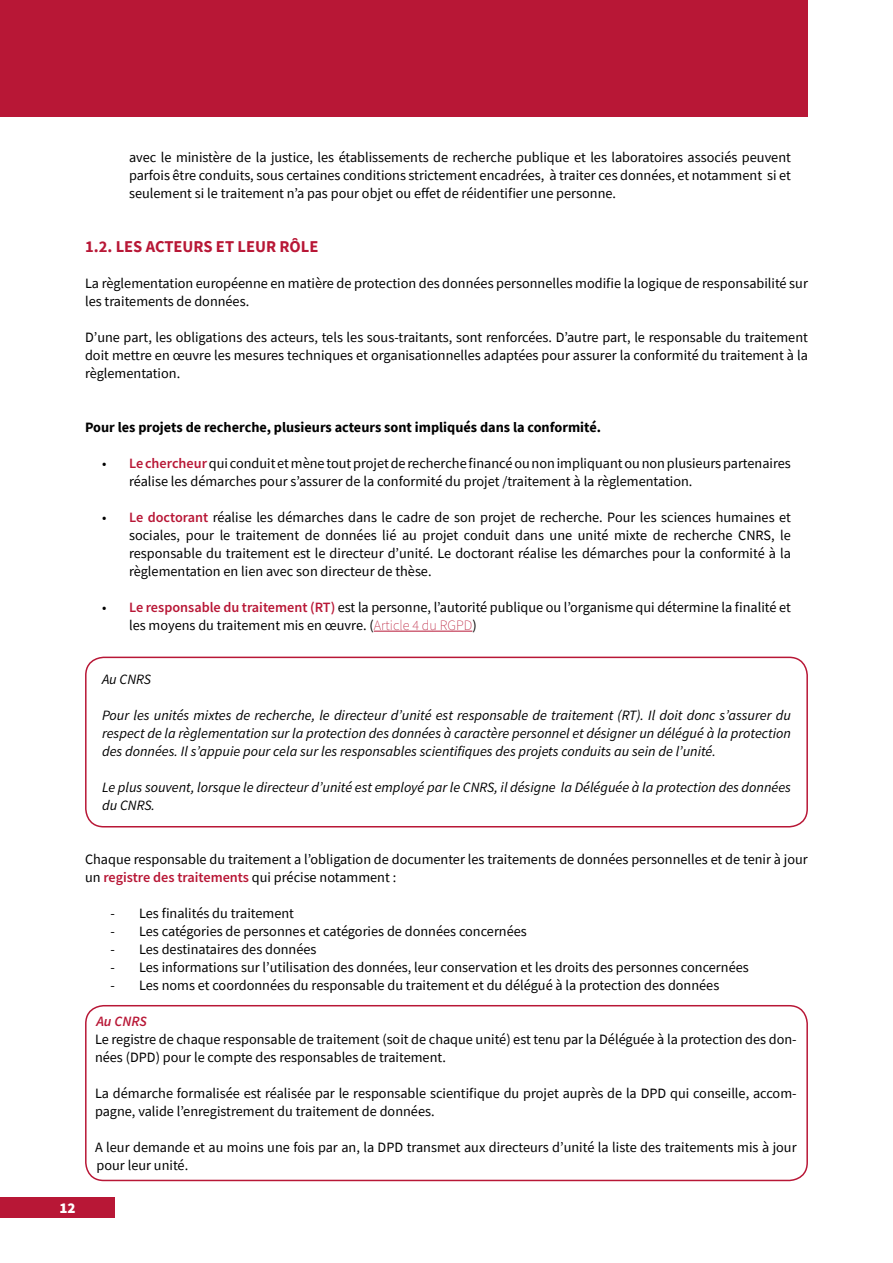
<style>
.page{position:relative;width:893px;height:1263px;background:#fff}
.page>*{position:absolute;margin:0;border:0;box-sizing:border-box;transform-origin:0 0}
.t1{font:700 16.5px "Source Sans Pro";color:#b81736}
.t2{font:900 15px "Source Sans Pro";color:#fff}
.t3{font:14.25px/18px "Source Sans Pro";color:#000}
.t4{font:italic 14.25px/18px "Source Sans Pro";color:#000;text-align:justify}
.t5{font:700 14.25px "Source Sans Pro";color:#000}
.t6{font:italic 600 14.25px "Source Sans Pro";letter-spacing:-.005em;color:#b81736}
.s1{font-weight:600;color:#b81736}
.s2{font-weight:200;color:#b81736}
</style>
<div class="page">
<div style="left:0;top:1197px;width:115px;height:21px;background:#b81736"></div>
<div style="left:0;top:0;width:808px;height:117px;background:#b81736"></div>
<hr style="left:374px;top:631px;width:98px;height:1px;background:#b81736">
<div style="left:85px;top:657px;width:723px;height:170px;border:2px solid #b81736;border-radius:18px"></div>
<div style="left:85px;top:1005px;width:723px;height:176px;border:2px solid #b81736;border-radius:18px"></div>
<p class="t3" style="left:129px;top:148px;width:663px;text-align:justify">avec le ministère de la justice, les établissements de recherche publique et les laboratoires associés peuvent parfois être conduits, sous certaines conditions strictement encadrées, à traiter ces données, et notamment si et seulement si le traitement n’a pas pour objet ou effet de réidentifier une personne.</p>
<p class="t1" style="left:85px;top:235px;width:235px">1.2. LES ACTEURS ET LEUR RÔLE</p>
<p class="t3" style="left:85px;top:274px;width:724px">La règlementation européenne en matière de protection des données personnelles modifie la logique de responsabilité sur les traitements de données.</p>
<p class="t3" style="left:85px;top:328px;width:724px;text-align:justify">D’une part, les obligations des acteurs, tels les sous-traitants, sont renforcées. D’autre part, le responsable du traitement doit mettre en œuvre les mesures techniques et organisationnelles adaptées pour assurer la conformité du traitement à la règlementation.</p>
<p class="t5" style="left:85px;top:418px;width:517px">Pour les projets de recherche, plusieurs acteurs sont impliqués dans la conformité.</p>
<p class="t3" style="left:129px;top:454px;width:663px;text-indent:-27px">• <span class="s1">Le chercheur</span> qui conduit et mène tout projet de recherche financé ou non impliquant ou non plusieurs partenaires réalise les démarches pour s’assurer de la conformité du projet /traitement à la règlementation.</p>
<p class="t3" style="left:129px;top:508px;width:663px;text-align:justify;text-indent:-27px">• <span class="s1">Le doctorant</span> réalise les démarches dans le cadre de son projet de recherche. Pour les sciences humaines et sociales, pour le traitement de données lié au projet conduit dans une unité mixte de recherche CNRS, le responsable du traitement est le directeur d’unité. Le doctorant réalise les démarches pour la conformité à la règlementation en lien avec son directeur de thèse.</p>
<p class="t3" style="left:129px;top:598px;width:663px;text-indent:-27px">• <span class="s1">Le responsable du traitement (RT)</span> est la personne, l’autorité publique ou l’organisme qui détermine la finalité et les moyens du traitement mis en œuvre. (<span class="s2">Article 4 du RGPD</span>)</p>
<p class="t4" style="left:102px;top:670px;width:51px">Au CNRS</p>
<p class="t4" style="left:102px;top:706px;width:690px">Pour les unités mixtes de recherche, le directeur d’unité est responsable de traitement (RT). Il doit donc s’assurer du respect de la règlementation sur la protection des données à caractère personnel et désigner un délégué à la protection des données. Il s’appuie pour cela sur les responsables scientifiques des projets conduits au sein de l’unité.</p>
<p class="t4" style="left:102px;top:778px;width:690px">Le plus souvent, lorsque le directeur d’unité est employé par le CNRS, il désigne la Déléguée à la protection des données du CNRS.</p>
<p class="t3" style="left:85px;top:850px;width:724px">Chaque responsable du traitement a l’obligation de documenter les traitements de données personnelles et de tenir à jour un <span class="s1">registre des traitements</span> qui précise notamment :</p>
<p class="t3" style="left:111px;top:904px;width:185px">- Les finalités du traitement</p>
<p class="t3" style="left:111px;top:922px;width:418px">- Les catégories de personnes et catégories de données concernées</p>
<p class="t3" style="left:111px;top:940px;width:207px">- Les destinataires des données</p>
<p class="t3" style="left:111px;top:958px;width:640px">- Les informations sur l’utilisation des données, leur conservation et les droits des personnes concernées</p>
<p class="t3" style="left:111px;top:976px;width:610px">- Les noms et coordonnées du responsable du traitement et du délégué à la protection des données</p>
<p class="t6" style="left:97px;top:1012px;width:52px">Au CNRS</p>
<p class="t3" style="left:95px;top:1030px;width:703px">Le registre de chaque responsable de traitement (soit de chaque unité) est tenu par la Déléguée à la protection des don&shy;nées (DPD) pour le compte des responsables de traitement.</p>
<p class="t3" style="left:95px;top:1084px;width:703px">La démarche formalisée est réalisée par le responsable scientifique du projet auprès de la DPD qui conseille, accom&shy;pagne, valide l’enregistrement du traitement de données.</p>
<p class="t3" style="left:95px;top:1138px;width:703px">A leur demande et au moins une fois par an, la DPD transmet aux directeurs d’unité la liste des traitements mis à jour pour leur unité.</p>
<p class="t2" style="left:60px;top:1198px;width:18px">12</p>
</div>
